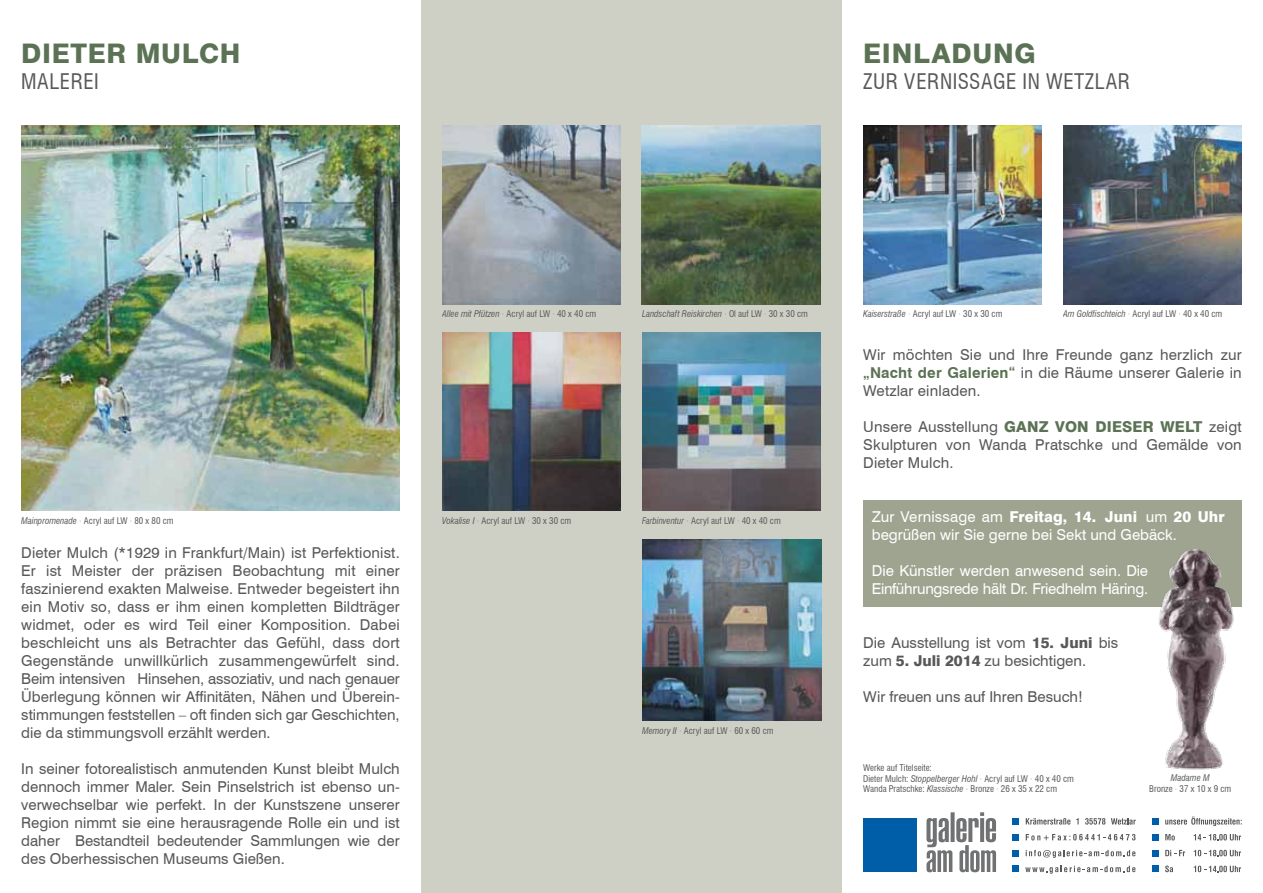
<style>
.page{position:relative;width:1263px;height:893px;background:#fff}
.page>*{position:absolute;margin:0;border:0;box-sizing:border-box;transform-origin:0 0}
.t1{font:800 27px "Swiss 721 BT";letter-spacing:.025em;color:#5b7254}
.t2{font:condensed 21px "Swiss 721 BT";letter-spacing:.025em;color:#58585a}
.t3{font:15px/18px "Swiss 721 BT";color:#58585a;text-align:justify}
.t4{font:15px/18px "Swiss 721 BT";color:#fff}
.t5{font:15px/18px "Swiss 721 BT";letter-spacing:-.02em;color:#fff}
.t6{font:condensed 9px/10.8px "Swiss 721 BT";color:#58585a}
.t7{font:italic condensed 9px "Swiss 721 BT";color:#58585a}
.s1{font-style:italic}
.s2{font-weight:300;font-stretch:normal}
.s3{font-weight:300;font-style:normal;font-stretch:normal}
.s4{font-style:normal}
.s5{font-weight:700;font-stretch:condensed;color:#5b7254}
.s6{font-weight:700;color:#5b7254}
.s7{font-weight:800;color:#5b7254}
.s8{font-weight:800}
</style>
<div class="page">
<div style="left:421px;top:0;width:421px;height:893px;background:#cfd0c5"></div>
<img style="left:642px;top:539px;width:179px;height:182px">
<div style="left:863px;top:500px;width:379px;height:106px;background:#9ea490"></div>
<svg style="left:926px;top:812px;width:70px;height:60px"></svg>
<div style="left:863px;top:818px;width:54px;height:54px;background:#005ea8"></div>
<svg style="left:1026px;top:818px;width:44px;height:7px"></svg>
<svg style="left:1085px;top:818px;width:20px;height:7px"></svg>
<svg style="left:1111px;top:818px;width:25px;height:7px"></svg>
<svg style="left:1026px;top:834px;width:109px;height:6px"></svg>
<svg style="left:1026px;top:850px;width:109px;height:8px"></svg>
<svg style="left:1025px;top:866px;width:110px;height:8px"></svg>
<svg style="left:1013px;top:818px;width:6px;height:6px"></svg>
<svg style="left:1013px;top:834px;width:6px;height:6px"></svg>
<svg style="left:1013px;top:850px;width:6px;height:6px"></svg>
<svg style="left:1013px;top:866px;width:6px;height:6px"></svg>
<svg style="left:1165px;top:816px;width:77px;height:10px"></svg>
<svg style="left:1165px;top:834px;width:10px;height:6px"></svg>
<svg style="left:1193px;top:834px;width:48px;height:6px"></svg>
<svg style="left:1165px;top:850px;width:20px;height:6px"></svg>
<svg style="left:1193px;top:850px;width:48px;height:6px"></svg>
<svg style="left:1165px;top:865px;width:8px;height:7px"></svg>
<svg style="left:1193px;top:866px;width:48px;height:6px"></svg>
<svg style="left:1152px;top:818px;width:6px;height:6px"></svg>
<svg style="left:1152px;top:834px;width:6px;height:6px"></svg>
<svg style="left:1152px;top:850px;width:6px;height:6px"></svg>
<svg style="left:1152px;top:866px;width:6px;height:6px"></svg>
<img style="left:1063px;top:125px;width:179px;height:179px">
<img style="left:863px;top:125px;width:179px;height:179px">
<img style="left:1156px;top:549px;width:80px;height:221px">
<img style="left:21px;top:125px;width:378px;height:386px">
<img style="left:642px;top:332px;width:179px;height:179px">
<img style="left:642px;top:125px;width:178px;height:179px">
<img style="left:442px;top:332px;width:179px;height:179px">
<img style="left:442px;top:125px;width:179px;height:179px">
<h1 class="t1" style="left:21px;top:37px;width:221px">DIETER MULCH</h1>
<h2 class="t2" style="left:21px;top:68px;width:79px">Malerei</h2>
<h1 class="t1" style="left:863px;top:37px;width:19px">EINLA</h1>
<h1 class="t1" style="left:951px;top:37px;width:86px">DUNG</h1>
<h2 class="t2" style="left:863px;top:68px;width:64px">ZUR VERNI</h2>
<h2 class="t2" style="left:958px;top:68px;width:149px">SSAGE IN WETZLAR</h2>
<p class="t6" style="left:442px;top:309px;width:155px"><span class="s1">Allee mit Pfützen</span> <span class="s2">·</span> Acryl auf LW <span class="s2">·</span> 40 x 40 cm</p>
<p class="t7" style="left:642px;top:309px;width:167px">Landschaft Reiskirchen <span class="s3">·</span> <span class="s4">Öl auf LW</span> <span class="s3">·</span> <span class="s4">30 x 30 cm</span></p>
<p class="t6" style="left:21px;top:515px;width:154px"><span class="s1">Mainpromenade</span> <span class="s2">·</span> Acryl auf LW <span class="s2">·</span> 80 x 80 cm</p>
<p class="t3" style="left:21px;top:543px;width:380px">Dieter Mulch (*1929 in Frankfurt/Main) ist Perfektionist.<br>Er ist Meister der präzisen Beobachtung mit einer faszinierend exakten Malweise. Entweder begeistert ihn ein Motiv so, dass er ihm einen kompletten Bildträger widmet, oder es wird Teil einer Komposition. Dabei beschleicht uns als Betrachter das Gefühl, dass dort Gegenstände unwillkürlich zusammengewürfelt sind.<br>Beim intensiven Hinsehen, assoziativ, und nach genauer Überlegung können wir Affinitäten, Nähen und Überein&shy;stimmungen feststellen – oft finden sich gar Geschichten, die da stimmungsvoll erzählt werden.</p>
<p class="t3" style="left:21px;top:759px;width:380px">In seiner fotorealistisch anmutenden Kunst bleibt Mulch dennoch immer Maler. Sein Pinselstrich ist ebenso un&shy;verwechselbar wie perfekt. In der Kunstszene unserer Region nimmt sie eine herausragende Rolle ein und ist daher Bestandteil bedeutender Sammlungen wie der des Oberhessischen Museums Gießen.</p>
<p class="t6" style="left:442px;top:515px;width:131px"><span class="s1">Vokalise I</span> <span class="s2">·</span> Acryl auf LW <span class="s2">·</span> 30 x 30 cm</p>
<p class="t6" style="left:642px;top:515px;width:140px"><span class="s1">Farbinventur</span> <span class="s2">·</span> Acryl auf LW <span class="s2">·</span> 40 x 40 cm</p>
<p class="t6" style="left:642px;top:726px;width:133px"><span class="s1">Memory II</span> <span class="s2">·</span> Acryl auf LW <span class="s2">·</span> 60 x 60 cm</p>
<p class="t6" style="left:863px;top:309px;width:141px"><span class="s1">Kaiserstraße</span> <span class="s2">·</span> Acryl auf LW <span class="s2">·</span> 30 x 30 cm</p>
<p class="t6" style="left:1063px;top:309px;width:161px"><span class="s1">Am Goldfischteich</span> <span class="s2">·</span> Acryl auf LW <span class="s2">·</span> 40 x 40 cm</p>
<p class="t3" style="left:863px;top:345px;width:380px">Wir möchten Sie und Ihre Freunde ganz herzlich zur <span class="s5">„</span><span class="s6">Nacht der Galerien</span><span class="s5">“</span> in die Räume unserer Galerie in Wetzlar einladen.</p>
<p class="t3" style="left:863px;top:417px;width:380px">Unsere Ausstellung <span class="s7">GANZ VON DIESER WELT</span> zeigt Skulpturen von Wanda Pratschke und Gemälde von Dieter Mulch.</p>
<p class="t4" style="left:872px;top:507px;width:354px">Zur Vernissage am <span class="s8">FREITAG, 14. JUNI</span> um <span class="s8">20 UHR </span>begrüßen wir Sie gerne bei Sekt und Gebäck.</p>
<p class="t5" style="left:872px;top:561px;width:278px">Die Künstler werden anwesend sein. Die<br>Einführungsrede hält Dr. Friedhelm Häring.</p>
<p class="t3" style="left:863px;top:633px;width:257px">Die Ausstellung ist vom <span class="s8">15. JUNI</span> bis zum <span class="s8">5. JULI 2014</span> zu besichtigen.</p>
<p class="t3" style="left:863px;top:687px;width:221px">Wir freuen uns auf Ihren Besuch!</p>
<p class="t6" style="left:863px;top:762px;width:212px">Werke auf Titelseite:<br>Dieter Mulch: <span class="s1">Stoppelberger Hohl</span> <span class="s2">·</span> Acryl auf LW <span class="s2">·</span> 40 x 40 cm<br>Wanda Pratschke: <span class="s1">Klassische</span> <span class="s2">·</span> Bronze <span class="s2">·</span> 26 x 35 x 22 cm</p>
<p class="t6" style="left:1149px;top:773px;width:84px;text-align:center"><span class="s1">Madame M<br></span>Bronze <span class="s2">·</span> 37 x 10 x 9 cm</p>
</div>
